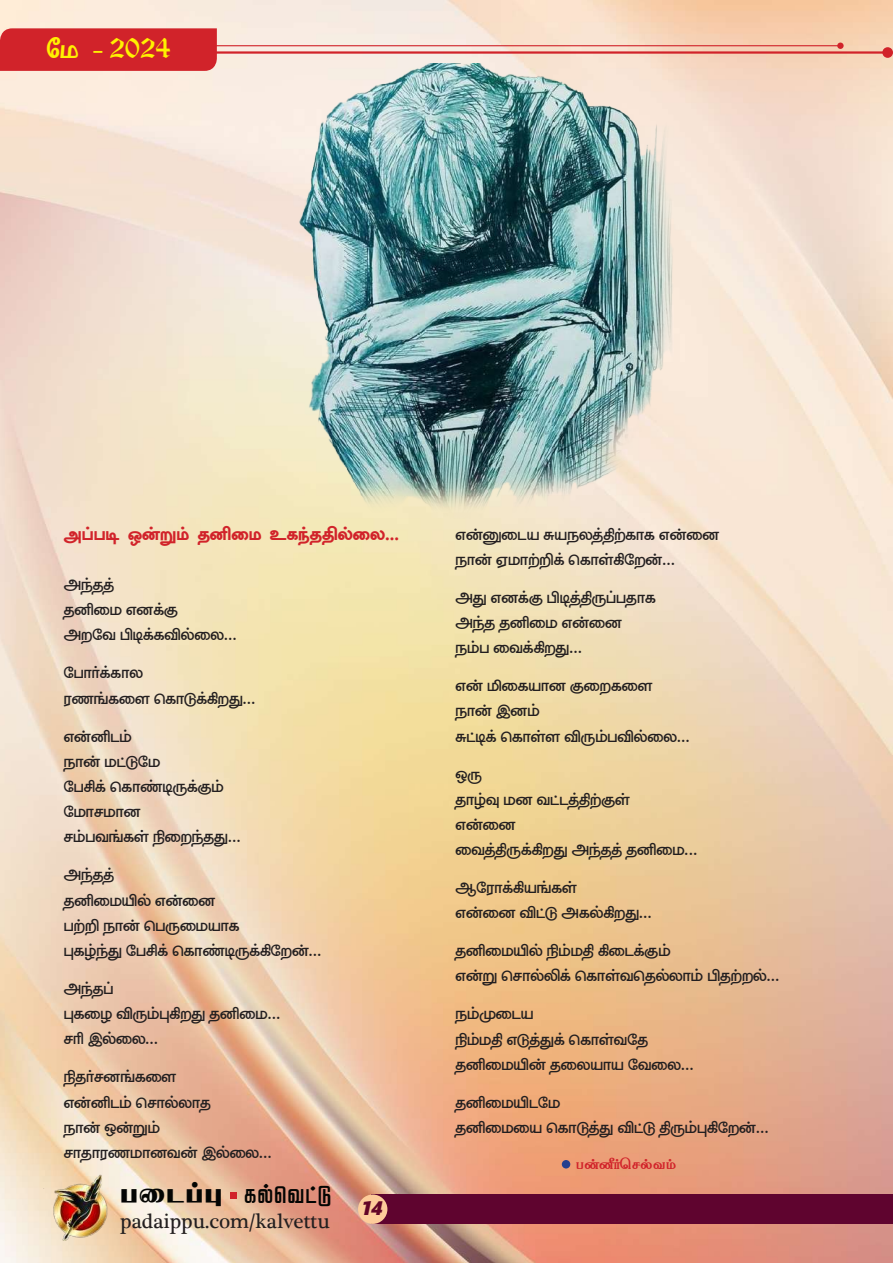
<style>
.page{position:relative;width:893px;height:1263px;background:#fff}
.page>*{position:absolute;margin:0;border:0;box-sizing:border-box;transform-origin:0 0}
.t1{font:30px "Old English Text";color:#fff101}
.t2{font:25.5px "TAM Isaac";color:#040503}
.t3{font:21px/25.2px "TAM Kambar";color:#231f20}
.t4{font:21px "TAM Tamil 003";color:#d1232a}
.t5{font:21px "Plantagenet Cherokee";color:#231f20}
.t6{font:italic 19.5px "Segoe UI Black";color:#630527}
.t7{font:700 16.5px "A048 TAM Elango Madhavi";color:#d1232a}
.s1{font-family:"A016 TAM Elango Bhoopalam";font-weight:700;font-size:34.5px}
.s2{font-family:"TAM Kambar"}
.s3{font-family:"B347 TAM Bramma";font-size:33px}
</style>
<div class="page">
<img style="left:0;top:0;width:893px;height:1263px">
<div style="left:371px;top:1194px;width:522px;height:30px;background:#5f042f"></div>
<div style="left:358px;top:1194px;width:29px;height:30px;background:#fdcc9a;border-radius:50%"></div>
<img style="left:37px;top:1172px;width:86px;height:69px">
<div style="left:230px;top:1192px;width:7px;height:7px;background:#d1232a"></div>
<div style="left:882px;top:47px;width:11px;height:11px;background:#d1232a;border-radius:50%"></div>
<div style="left:837px;top:43px;width:7px;height:6px;background:#d1232a;border-radius:50%"></div>
<hr style="left:9px;top:51px;width:878px;height:3px;background:#d1232a">
<div style="left:0;top:28px;width:217px;height:43px;background:#d1232a"></div>
<hr style="left:41px;top:45px;width:799px;height:1px;background:#d1232a">
<div style="left:562px;top:1160px;width:8px;height:8px;background:#253f8e;border-radius:50%"></div>
<img style="left:241px;top:64px;width:480px;height:489px">
<h1 class="t1" style="left:46px;top:27px;width:126px"><span class="s1">«ñ</span> <span class="s2">-</span> 2024</h1>
<p class="t4" style="left:64px;top:520px;width:337px">ÜŠð® å¡Á‹ îQ¬ñ àè‰îF™¬ô...</p>
<p class="t3" style="left:64px;top:572px;width:175px">Ü‰îˆ<br>îQ¬ñ âù‚°<br>Üø«õ H®‚èM™¬ô...</p>
<p class="t3" style="left:64px;top:661px;width:194px">«ð£˜‚è£ô<br>óíƒè¬÷ ªè£´‚Aø¶...</p>
<p class="t3" style="left:64px;top:724px;width:179px">â¡Qì‹<br>ï£¡ ñ†´«ñ<br>«ðC‚ ªè£‡®¼‚°‹ «ñ£êñ£ù<br>ê‹ðõƒèœ G¬ø‰î¶...</p>
<p class="t3" style="left:64px;top:862px;width:260px">Ü‰îˆ<br>îQ¬ñJ™ â¡¬ù<br>ðŸP ï£¡ ªð¼¬ñò£è<br>¹è›‰¶ «ðC‚ ªè£‡®¼‚A«ø¡...</p>
<p class="t3" style="left:64px;top:976px;width:218px">Ü‰îŠ<br>¹è¬ö M¼‹¹Aø¶ îQ¬ñ... êK Þ™¬ô...</p>
<p class="t3" style="left:64px;top:1064px;width:210px">Gî˜êùƒè¬÷<br>â¡Qì‹ ªê£™ô£î<br>ï£¡ å¡Á‹ ê£î£óíñ£ùõ¡ Þ™¬ô...</p>
<p class="t2" style="left:121px;top:1181px;width:212px"><span class="s3">ð¬ìŠ¹</span> è™ªõ†´</p>
<p class="t5" style="left:120px;top:1208px;width:211px">padaippu.com/kalvettu</p>
<p class="t6" style="left:362px;top:1193px;width:22px">14</p>
<p class="t3" style="left:455px;top:522px;width:265px">â¡Â¬ìò ²òïôˆFŸè£è â¡¬ù ï£¡ ãñ£ŸP‚ ªè£œA«ø¡...</p>
<p class="t3" style="left:455px;top:585px;width:202px">Ü¶ âù‚° H®ˆF¼Šðî£è<br>Ü‰î îQ¬ñ â¡¬ù ï‹ð ¬õ‚Aø¶...</p>
<p class="t3" style="left:455px;top:673px;width:236px">â¡ I¬èò£ù °¬øè¬÷ ï£¡ Þù‹<br>²†®‚ ªè£œ÷ M¼‹ðM™¬ô...</p>
<p class="t3" style="left:455px;top:762px;width:244px">å¼<br>î£›¾ ñù õ†ìˆFŸ°œ<br>â¡¬ù<br>¬õˆF¼‚Aø¶ Ü‰îˆ îQ¬ñ...</p>
<p class="t3" style="left:455px;top:875px;width:198px">Ý«ó£‚Aòƒèœ<br>â¡¬ù M†´ Üè™Aø¶...</p>
<p class="t3" style="left:455px;top:938px;width:326px">îQ¬ñJ™ G‹ñF A¬ì‚°‹<br>â¡Á ªê£™L‚ ªè£œõªî™ô£‹ HîŸø™...</p>
<p class="t3" style="left:455px;top:1002px;width:240px">ï‹º¬ìò<br>G‹ñF â´ˆ¶‚ ªè£œõ«î îQ¬ñJ¡ î¬ôò£ò «õ¬ô...</p>
<p class="t3" style="left:455px;top:1090px;width:315px">îQ¬ñJì«ñ<br>îQ¬ñ¬ò ªè£´ˆ¶ M†´ F¼‹¹A«ø¡...</p>
<p class="t7" style="left:576px;top:1155px;width:102px">ð¡m˜ªê™õ‹</p>
</div>
